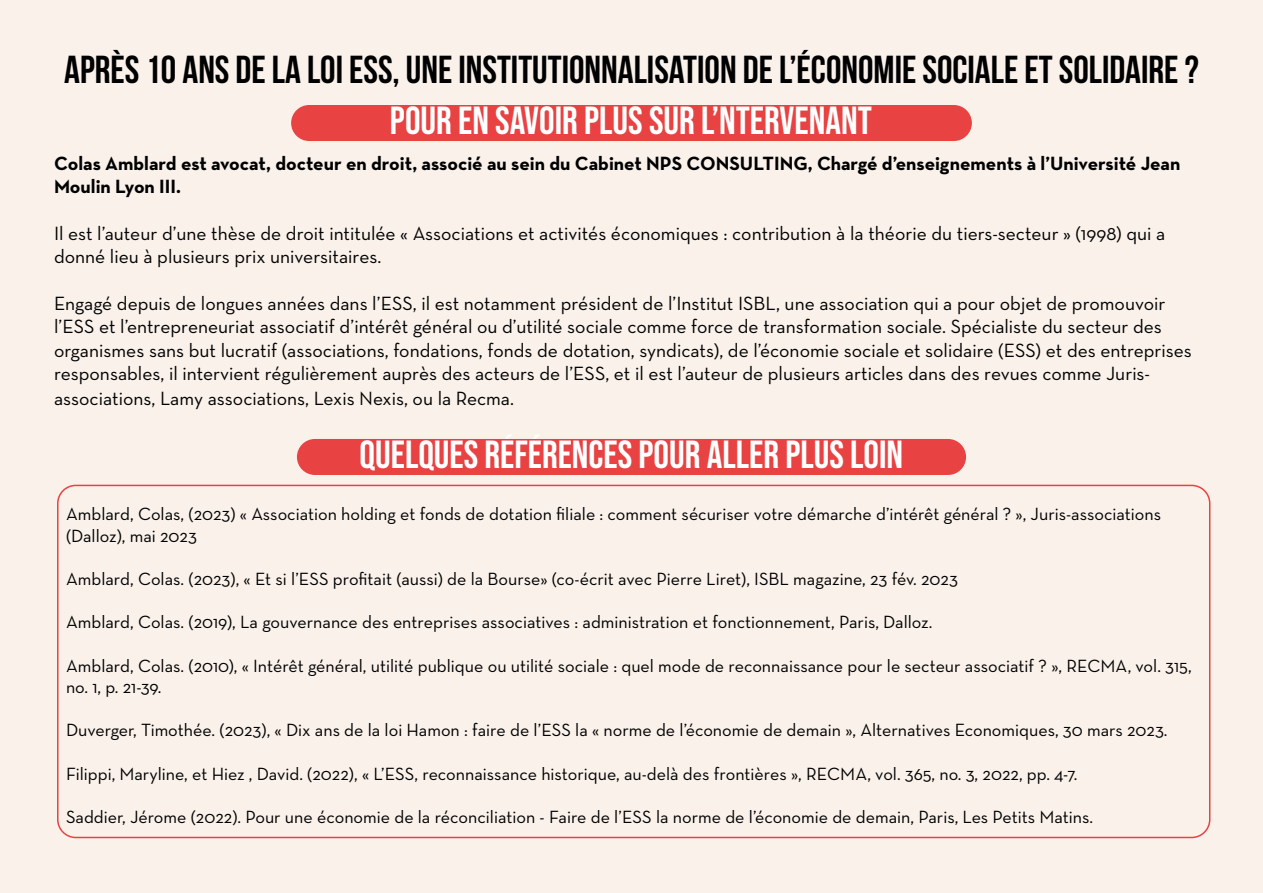
<style>
.page{position:relative;width:1263px;height:893px;background:#f9f1ea}
.page>*{position:absolute;margin:0;border:0;box-sizing:border-box;transform-origin:0 0}
.t1{font:700 39px "Bebas Neue";color:#000}
.t2{font:39px "Bebas Neue";color:#fff}
.t3{font:19.5px/23.4px "Neutra Text";color:#000}
.t4{font:700 19.5px/23.4px "Neutra Text";color:#000}
.t5{font:18px/21.6px "Neutra Text";color:#000}
</style>
<div class="page">
<div style="left:297px;top:439px;width:669px;height:36px;background:#e84242;border-radius:18px"></div>
<div style="left:57px;top:485px;width:1153px;height:353px;border:2px solid #e84242;border-radius:18px"></div>
<div style="left:291px;top:105px;width:681px;height:36px;background:#e84242;border-radius:18px"></div>
<p class="t1" style="left:64px;top:48px;width:1136px">APRÈS 10 ANS DE LA LOI ESS, UNE INSTITUTIONNALISATION DE L’ÉCONOMIE SOCIALE ET SOLIDAIRE ?</p>
<p class="t2" style="left:390px;top:99px;width:483px">POUR EN SAVOIR PLUS SUR L’NTERVENANT</p>
<p class="t4" style="left:54px;top:151px;width:1128px">Colas Amblard est avocat, docteur en droit, associé au sein du Cabinet NPS CONSULTING, Chargé d’enseignements à l’Université Jean<br>Moulin Lyon III.</p>
<p class="t3" style="left:54px;top:221px;width:1113px">Il est l’auteur d’une thèse de droit intitulée « Associations et activités économiques : contribution à la théorie du tiers-secteur » (1998) qui a donné lieu à plusieurs prix universitaires.</p>
<p class="t3" style="left:54px;top:291px;width:1139px">Engagé depuis de longues années dans l’ESS, il est notamment président de l’Institut ISBL, une association qui a pour objet de promouvoir l’ESS et l’entrepreneuriat associatif d’intérêt général ou d’utilité sociale comme force de transformation sociale. Spécialiste du secteur des organismes sans but lucratif (associations, fondations, fonds de dotation, syndicats), de l’économie sociale et solidaire (ESS) et des entreprises responsables, il intervient régulièrement auprès des acteurs de l’ESS, et il est l’auteur de plusieurs articles dans des revues comme Juris-</p>
<p class="t3" style="left:54px;top:387px;width:462px">associations, Lamy associations, Lexis Nexis, ou la Recma.</p>
<p class="t2" style="left:360px;top:433px;width:545px">QUELQUES RÉFÉRENCES POUR ALLER PLUS LOIN</p>
<p class="t5" style="left:66px;top:503px;width:1097px">Amblard, Colas, (2023) « Association holding et fonds de dotation filiale : comment sécuriser votre démarche d’intérêt général ? », Juris-associations (Dalloz), mai 2023</p>
<p class="t5" style="left:66px;top:568px;width:893px">Amblard, Colas. (2023), « Et si l’ESS profitait (aussi) de la Bourse» (co-écrit avec Pierre Liret), ISBL magazine, 23 fév. 2023</p>
<p class="t5" style="left:66px;top:611px;width:868px">Amblard, Colas. (2019), La gouvernance des entreprises associatives : administration et fonctionnement, Paris, Dalloz.</p>
<p class="t5" style="left:66px;top:654px;width:1127px">Amblard, Colas. (2010), « Intérêt général, utilité publique ou utilité sociale : quel mode de reconnaissance pour le secteur associatif ? », RECMA, vol. 315, no. 1, p. 21-39.</p>
<p class="t5" style="left:66px;top:719px;width:1103px">Duverger, Timothée. (2023), « Dix ans de la loi Hamon : faire de l’ESS la « norme de l’économie de demain », Alternatives Economiques, 30 mars 2023.</p>
<p class="t5" style="left:66px;top:762px;width:1013px">Filippi, Maryline, et Hiez , David. (2022), « L’ESS, reconnaissance historique, au-delà des frontières », RECMA, vol. 365, no. 3, 2022, pp. 4-7.</p>
<p class="t5" style="left:66px;top:806px;width:1028px">Saddier, Jérome (2022). Pour une économie de la réconciliation - Faire de l’ESS la norme de l’économie de demain, Paris, Les Petits Matins.</p>
</div>
